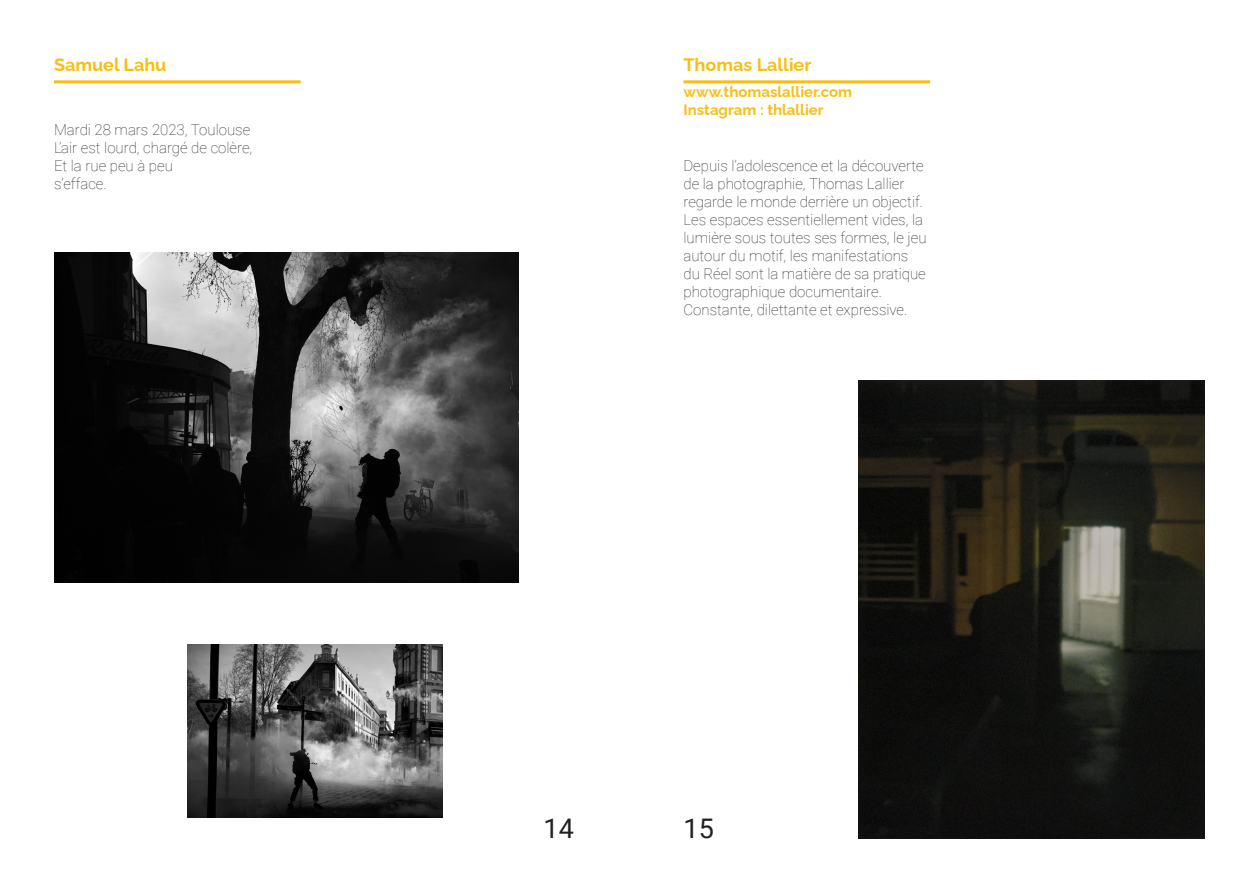
<style>
.page{position:relative;width:1259px;height:893px;background:#fff}
.page>*{position:absolute;margin:0;border:0;box-sizing:border-box;transform-origin:0 0}
.t1{font:27px "Roboto";color:#231f20}
.t2{font:700 18px "Raleway";color:#f7bf15}
.t3{font:100 15px/18px "Roboto";color:#231f20}
.t4{font:700 15px "Raleway";color:#f7bf15}
</style>
<div class="page">
<hr style="left:683px;top:80px;width:247px;height:3px;background:#f7bf15">
<hr style="left:54px;top:80px;width:247px;height:3px;background:#f7bf15">
<img style="left:54px;top:253px;width:465px;height:329px">
<img style="left:187px;top:644px;width:255px;height:174px">
<img style="left:858px;top:380px;width:346px;height:459px">
<p class="t2" style="left:54px;top:50px;width:114px">Samuel Lahu</p>
<p class="t3" style="left:54px;top:120px;width:198px">Mardi 28 mars 2023, Toulouse</p>
<p class="t3" style="left:54px;top:138px;width:200px">L’air est lourd, chargé de colère,</p>
<p class="t3" style="left:54px;top:156px;width:120px">Et la rue peu à peu</p>
<p class="t3" style="left:54px;top:174px;width:54px">s’efface.</p>
<p class="t2" style="left:683px;top:50px;width:129px">Thomas Lallier</p>
<p class="t4" style="left:683px;top:80px;width:170px">www.thomaslallier.com</p>
<p class="t4" style="left:683px;top:98px;width:142px">Instagram : thlallier</p>
<p class="t3" style="left:683px;top:156px;width:244px">Depuis l’adolescence et la découverte de la photographie, Thomas Lallier regarde le monde derrière un objectif.<br>Les espaces essentiellement vides, la lumière sous toutes ses formes, le jeu autour du motif, les manifestations du Réel sont la matière de sa pratique photographique documentaire.</p>
<p class="t3" style="left:683px;top:300px;width:225px">Constante, dilettante et expressive.</p>
<p class="t1" style="left:543px;top:809px;width:32px">14</p>
<p class="t1" style="left:683px;top:809px;width:32px">15</p>
</div>
